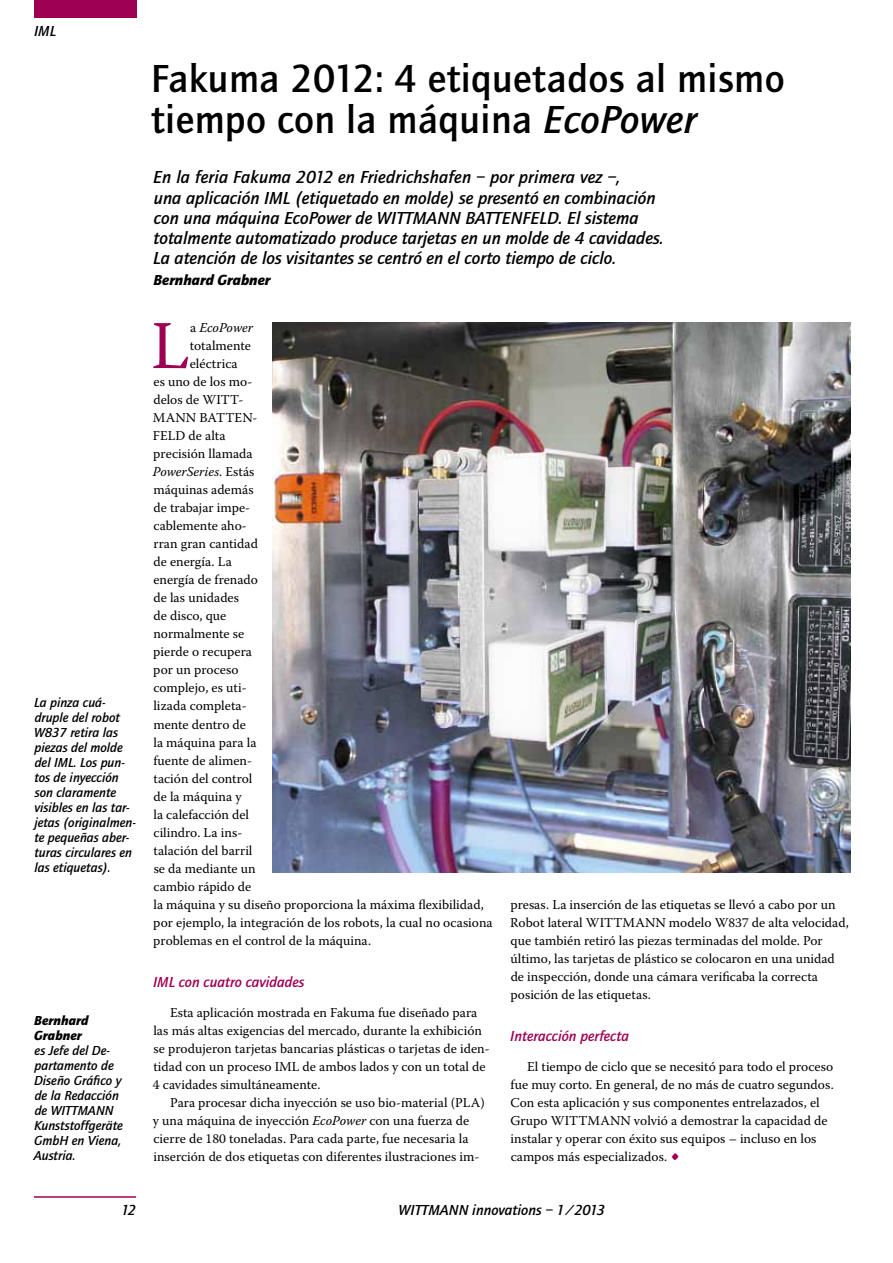
<style>
.page{position:relative;width:893px;height:1263px;background:#fff}
.page>*{position:absolute;margin:0;border:0;box-sizing:border-box;transform-origin:0 0}
.t1{font:68.25px "Warnock Pro";color:#9e0054}
.t2{font:500 40.5px/40.5px "Quay Sans";letter-spacing:.01em;color:#000}
.t3{font:italic 500 18px/20.2px "Quay Sans";color:#000}
.t4{font:italic 500 15px "Quay Sans";color:#9e0054}
.t5{font:italic 500 15px "Quay Sans";color:#000}
.t6{font:italic 900 15px "Quay Sans";color:#000}
.t7{font:13.5px/18px "Warnock Pro";color:#000}
.t8{font:italic 500 13.5px/15px "Quay Sans";color:#000}
.t9{font:italic 13.5px "Warnock Pro";color:#000}
.t10{font:italic 900 13.5px/15px "Quay Sans";color:#000}
.s1{font-style:italic}
.s2{font-style:normal}
.s3{font-size:24px;color:#9e0054}
</style>
<div class="page">
<div style="left:34px;top:0;width:102px;height:18px;background:#9e0054"></div>
<hr style="left:34px;top:1196px;width:102px;height:2px;background:#9e0054">
<img style="left:272px;top:323px;width:578px;height:549px">
<p class="t5" style="left:34px;top:22px;width:24px">IML</p>
<p class="t8" style="left:34px;top:695px;width:103px">La pinza cuá&shy;druple del robot<br>W837 retira las piezas del molde del IML. Los pun&shy;tos de inyección son claramente visibles en las tar&shy;jetas (originalmen&shy;te pequeñas aber&shy;turas circulares en las etiquetas).</p>
<p class="t10" style="left:34px;top:1013px;width:56px">Bernhard<br>Grabner</p>
<p class="t8" style="left:34px;top:1043px;width:91px">es Jefe del De&shy;partamento de<br>Diseño Gráfico y de la Redacción de WITTMANN<br>Kunststoffgeräte<br>GmbH en Viena,<br>Austria.</p>
<h2 class="t2" style="left:151px;top:59px;width:635px">Fakuma 2012: 4 etiquetados al mismo tiempo con la máquina <span class="s1">EcoPower</span></h2>
<p class="t3" style="left:153px;top:167px;width:512px">En la feria Fakuma 2012 en Friedrichshafen – por primera vez –,<br>una aplicación IML (etiquetado en molde) se presentó en combinación con una máquina EcoPower de WITTMANN BATTENFELD. El sistema totalmente automatizado produce tarjetas en un molde de 4 cavidades.<br>La atención de los visitantes se centró en el corto tiempo de ciclo.</p>
<p class="t6" style="left:153px;top:271px;width:118px">Bernhard Grabner</p>
<h1 class="t1" style="left:151px;top:304px;width:40px">L</h1>
<p class="t9" style="left:190px;top:319px;width:65px"><span class="s2">a</span> EcoPower</p>
<p class="t7" style="left:190px;top:336px;width:63px">totalmente</p>
<p class="t7" style="left:190px;top:354px;width:49px">eléctrica</p>
<p class="t7" style="left:153px;top:372px;width:100px">es uno de los mo-</p>
<p class="t7" style="left:153px;top:390px;width:91px">delos de WITT-</p>
<p class="t7" style="left:153px;top:408px;width:106px">MANN BATTEN-</p>
<p class="t7" style="left:153px;top:426px;width:74px">FELD de alta</p>
<p class="t7" style="left:153px;top:444px;width:101px">precisión llamada</p>
<p class="t9" style="left:153px;top:464px;width:103px">PowerSeries<span class="s2">. Estás</span></p>
<p class="t7" style="left:153px;top:480px;width:102px">máquinas además</p>
<p class="t7" style="left:153px;top:498px;width:98px">de trabajar impe-</p>
<p class="t7" style="left:153px;top:517px;width:95px">cablemente aho-</p>
<p class="t7" style="left:153px;top:535px;width:106px">rran gran cantidad</p>
<p class="t7" style="left:153px;top:553px;width:80px">de energía. La</p>
<p class="t7" style="left:153px;top:571px;width:106px">energía de frenado</p>
<p class="t7" style="left:153px;top:589px;width:87px">de las unidades</p>
<p class="t7" style="left:153px;top:607px;width:74px">de disco, que</p>
<p class="t7" style="left:153px;top:625px;width:92px">normalmente se</p>
<p class="t7" style="left:153px;top:643px;width:100px">pierde o recupera</p>
<p class="t7" style="left:153px;top:661px;width:87px">por un proceso</p>
<p class="t7" style="left:153px;top:679px;width:95px">complejo, es uti-</p>
<p class="t7" style="left:153px;top:697px;width:95px">lizada completa-</p>
<p class="t7" style="left:153px;top:715px;width:94px">mente dentro de</p>
<p class="t7" style="left:153px;top:733px;width:105px">la máquina para la</p>
<p class="t7" style="left:153px;top:751px;width:100px">fuente de alimen-</p>
<p class="t7" style="left:153px;top:769px;width:100px">tación del control</p>
<p class="t7" style="left:153px;top:787px;width:90px">de la máquina y</p>
<p class="t7" style="left:153px;top:805px;width:97px">la calefacción del</p>
<p class="t7" style="left:153px;top:823px;width:90px">cilindro. La ins-</p>
<p class="t7" style="left:153px;top:841px;width:101px">talación del barril</p>
<p class="t7" style="left:154px;top:859px;width:103px">se da mediante un</p>
<p class="t7" style="left:153px;top:877px;width:99px">cambio rápido de</p>
<p class="t7" style="left:153px;top:895px;width:332px">la máquina y su diseño proporciona la máxima flexibilidad,</p>
<p class="t7" style="left:153px;top:913px;width:341px">por ejemplo, la integración de los robots, la cual no ocasiona</p>
<p class="t7" style="left:153px;top:931px;width:219px">problemas en el control de la máquina.</p>
<p class="t4" style="left:153px;top:973px;width:153px">IML con cuatro cavidades</p>
<p class="t7" style="left:153px;top:1003px;width:338px;text-indent:17px">Esta aplicación mostrada en Fakuma fue diseñado para las más altas exigencias del mercado, durante la exhibición se produjeron tarjetas bancarias plásticas o tarjetas de iden&shy;tidad con un proceso IML de ambos lados y con un total de 4 cavidades simultáneamente.</p>
<p class="t7" style="left:153px;top:1093px;width:333px;text-indent:17px">Para procesar dicha inyección se uso bio-material (PLA) y una máquina de inyección <span class="s1">EcoPower</span> con una fuerza de cierre de 180 toneladas. Para cada parte, fue necesaria la inserción de dos etiquetas con diferentes ilustraciones im-</p>
<p class="t7" style="left:510px;top:895px;width:340px">presas. La inserción de las etiquetas se llevó a cabo por un Robot lateral WITTMANN modelo W837 de alta velocidad, que también retiró las piezas terminadas del molde. Por último, las tarjetas de plástico se colocaron en una unidad de inspección, donde una cámara verificaba la correcta posición de las etiquetas.</p>
<p class="t4" style="left:510px;top:1027px;width:120px">Interacción perfecta</p>
<p class="t7" style="left:510px;top:1057px;width:325px;text-indent:17px">El tiempo de ciclo que se necesitó para todo el proceso fue muy corto. En general, de no más de cuatro segundos.<br>Con esta aplicación y sus componentes entrelazados, el Grupo WITTMANN volvió a demostrar la capacidad de instalar y operar con éxito sus equipos – incluso en los campos más especializados. <span class="s3">•</span></p>
<p class="t5" style="left:121px;top:1201px;width:16px">12</p>
<p class="t5" style="left:398px;top:1201px;width:208px">WITTMANN innovations – 1/2013</p>
</div>
